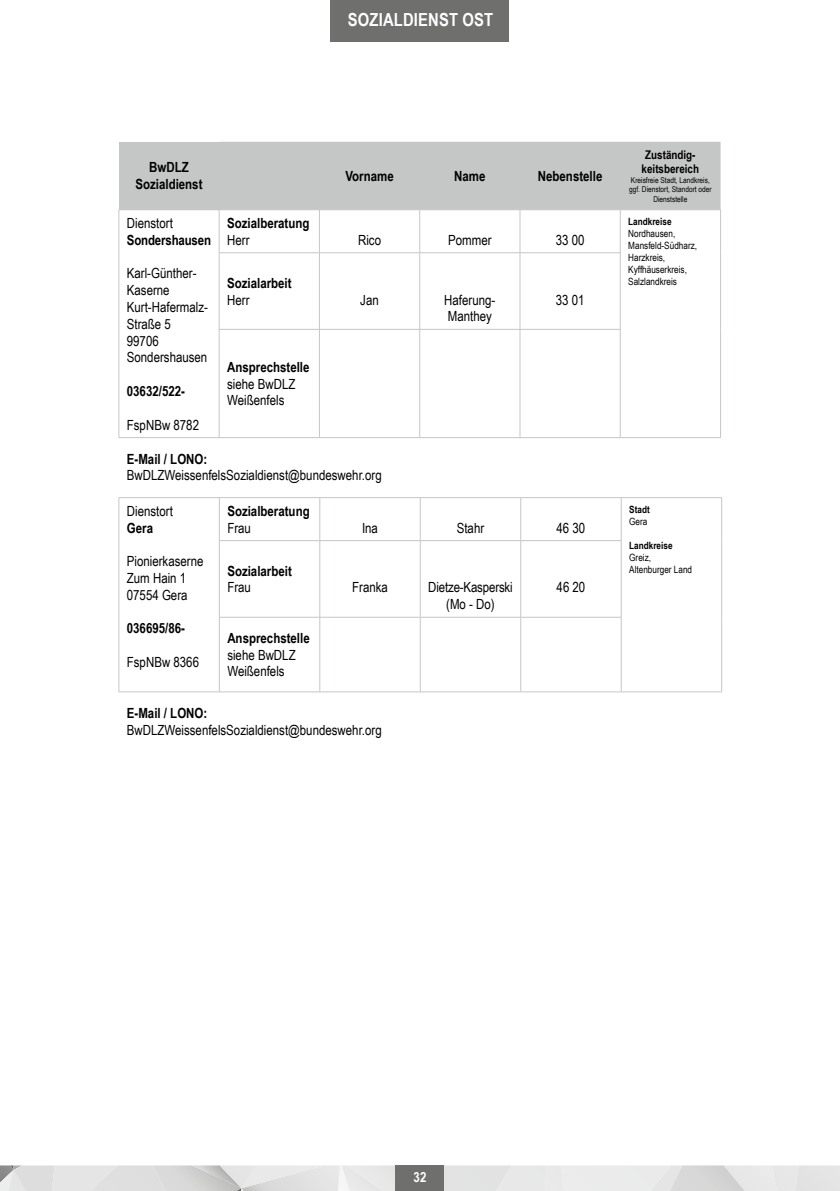
<style>
.page{position:relative;width:840px;height:1191px;background:#fff}
.page>*{position:absolute;margin:0;border:0;box-sizing:border-box;transform-origin:0 0}
.t1{font:700 18px "Arial Narrow";letter-spacing:.01em;color:#fff}
.t2{font:14px/16.8px "Arial Narrow";color:#000}
.t3{font:700 14px/16.8px "Arial Narrow";color:#000;text-align:center}
.t4{font:700 14px "Arial Narrow";color:#fff}
.t5{font:700 12px/14.4px "Arial Narrow";color:#000}
.t6{font:10px/12px "Arial Narrow";color:#000}
.t7{font:700 10px "Arial Narrow";color:#000}
.t8{font:8px/9.6px "Arial Narrow";color:#000;text-align:center}
</style>
<div class="page">
<svg style="left:0;top:1165px;width:839px;height:26px;fill:#e5e5e5"></svg>
<div style="left:395px;top:1165px;width:49px;height:26px;background:#6f6f6e"></div>
<div style="left:330px;top:0;width:179px;height:41px;background:#6f6f6e"></div>
<div style="left:119px;top:142px;width:100px;height:68px;background:#c5c6c6"></div>
<div style="left:219px;top:142px;width:501px;height:67px;background:#c5c6c6"></div>
<hr style="left:118px;top:210px;width:1px;height:43px;background:#c5c6c6">
<hr style="left:118px;top:253px;width:1px;height:76px;background:#c5c6c6">
<hr style="left:118px;top:329px;width:1px;height:108px;background:#c5c6c6">
<hr style="left:118px;top:209px;width:101px;height:1px;background:#c5c6c6">
<hr style="left:219px;top:210px;width:1px;height:42px;background:#c5c6c6">
<hr style="left:219px;top:209px;width:100px;height:1px;background:#c5c6c6">
<hr style="left:319px;top:210px;width:1px;height:42px;background:#c5c6c6">
<hr style="left:319px;top:209px;width:100px;height:1px;background:#c5c6c6">
<hr style="left:419px;top:209px;width:100px;height:1px;background:#c5c6c6">
<hr style="left:519px;top:209px;width:101px;height:1px;background:#c5c6c6">
<hr style="left:419px;top:210px;width:1px;height:42px;background:#c5c6c6">
<hr style="left:519px;top:210px;width:1px;height:42px;background:#c5c6c6">
<hr style="left:619px;top:210px;width:1px;height:42px;background:#c5c6c6">
<hr style="left:620px;top:209px;width:100px;height:1px;background:#c5c6c6">
<hr style="left:719px;top:210px;width:1px;height:43px;background:#c5c6c6">
<hr style="left:719px;top:253px;width:1px;height:76px;background:#c5c6c6">
<hr style="left:719px;top:329px;width:1px;height:108px;background:#c5c6c6">
<hr style="left:219px;top:253px;width:1px;height:76px;background:#c5c6c6">
<hr style="left:219px;top:252px;width:100px;height:1px;background:#c5c6c6">
<hr style="left:319px;top:252px;width:100px;height:1px;background:#c5c6c6">
<hr style="left:419px;top:252px;width:100px;height:1px;background:#c5c6c6">
<hr style="left:519px;top:252px;width:101px;height:1px;background:#c5c6c6">
<hr style="left:319px;top:253px;width:1px;height:76px;background:#c5c6c6">
<hr style="left:419px;top:253px;width:1px;height:76px;background:#c5c6c6">
<hr style="left:519px;top:253px;width:1px;height:76px;background:#c5c6c6">
<hr style="left:619px;top:253px;width:1px;height:76px;background:#c5c6c6">
<hr style="left:219px;top:330px;width:1px;height:107px;background:#c5c6c6">
<hr style="left:219px;top:329px;width:100px;height:1px;background:#c5c6c6">
<hr style="left:319px;top:329px;width:100px;height:1px;background:#c5c6c6">
<hr style="left:419px;top:329px;width:100px;height:1px;background:#c5c6c6">
<hr style="left:519px;top:329px;width:101px;height:1px;background:#c5c6c6">
<hr style="left:319px;top:330px;width:1px;height:107px;background:#c5c6c6">
<hr style="left:419px;top:330px;width:1px;height:107px;background:#c5c6c6">
<hr style="left:519px;top:330px;width:1px;height:107px;background:#c5c6c6">
<hr style="left:619px;top:330px;width:1px;height:107px;background:#c5c6c6">
<hr style="left:118px;top:437px;width:101px;height:1px;background:#c5c6c6">
<hr style="left:219px;top:437px;width:100px;height:1px;background:#c5c6c6">
<hr style="left:319px;top:437px;width:100px;height:1px;background:#c5c6c6">
<hr style="left:419px;top:437px;width:100px;height:1px;background:#c5c6c6">
<hr style="left:519px;top:437px;width:101px;height:1px;background:#c5c6c6">
<hr style="left:620px;top:437px;width:100px;height:1px;background:#c5c6c6">
<hr style="left:118px;top:498px;width:1px;height:42px;background:#c5c6c6">
<hr style="left:118px;top:540px;width:1px;height:77px;background:#c5c6c6">
<hr style="left:118px;top:617px;width:1px;height:74px;background:#c5c6c6">
<hr style="left:118px;top:497px;width:101px;height:1px;background:#c5c6c6">
<hr style="left:219px;top:498px;width:1px;height:42px;background:#c5c6c6">
<hr style="left:219px;top:497px;width:100px;height:1px;background:#c5c6c6">
<hr style="left:319px;top:498px;width:1px;height:42px;background:#c5c6c6">
<hr style="left:319px;top:497px;width:101px;height:1px;background:#c5c6c6">
<hr style="left:420px;top:497px;width:100px;height:1px;background:#c5c6c6">
<hr style="left:520px;top:497px;width:101px;height:1px;background:#c5c6c6">
<hr style="left:419px;top:498px;width:1px;height:42px;background:#c5c6c6">
<hr style="left:520px;top:498px;width:1px;height:42px;background:#c5c6c6">
<hr style="left:620px;top:498px;width:1px;height:42px;background:#c5c6c6">
<hr style="left:621px;top:497px;width:100px;height:1px;background:#c5c6c6">
<hr style="left:721px;top:498px;width:1px;height:42px;background:#c5c6c6">
<hr style="left:721px;top:540px;width:1px;height:77px;background:#c5c6c6">
<hr style="left:721px;top:617px;width:1px;height:74px;background:#c5c6c6">
<hr style="left:219px;top:541px;width:1px;height:76px;background:#c5c6c6">
<hr style="left:219px;top:540px;width:100px;height:1px;background:#c5c6c6">
<hr style="left:319px;top:540px;width:101px;height:1px;background:#c5c6c6">
<hr style="left:420px;top:540px;width:100px;height:1px;background:#c5c6c6">
<hr style="left:520px;top:540px;width:101px;height:1px;background:#c5c6c6">
<hr style="left:319px;top:541px;width:1px;height:76px;background:#c5c6c6">
<hr style="left:419px;top:541px;width:1px;height:76px;background:#c5c6c6">
<hr style="left:520px;top:541px;width:1px;height:76px;background:#c5c6c6">
<hr style="left:620px;top:541px;width:1px;height:76px;background:#c5c6c6">
<hr style="left:219px;top:617px;width:1px;height:74px;background:#c5c6c6">
<hr style="left:219px;top:617px;width:100px;height:1px;background:#c5c6c6">
<hr style="left:319px;top:617px;width:101px;height:1px;background:#c5c6c6">
<hr style="left:420px;top:617px;width:100px;height:1px;background:#c5c6c6">
<hr style="left:520px;top:617px;width:101px;height:1px;background:#c5c6c6">
<hr style="left:319px;top:617px;width:1px;height:74px;background:#c5c6c6">
<hr style="left:419px;top:617px;width:1px;height:74px;background:#c5c6c6">
<hr style="left:520px;top:617px;width:1px;height:74px;background:#c5c6c6">
<hr style="left:620px;top:617px;width:1px;height:74px;background:#c5c6c6">
<hr style="left:118px;top:691px;width:101px;height:1px;background:#c5c6c6">
<hr style="left:219px;top:691px;width:100px;height:1px;background:#c5c6c6">
<hr style="left:319px;top:691px;width:101px;height:1px;background:#c5c6c6">
<hr style="left:420px;top:691px;width:100px;height:1px;background:#c5c6c6">
<hr style="left:520px;top:691px;width:101px;height:1px;background:#c5c6c6">
<hr style="left:621px;top:691px;width:100px;height:1px;background:#c5c6c6">
<p class="t1" style="left:347px;top:6px;width:147px">SOZIALDIENST OST</p>
<p class="t3" style="left:135px;top:158px;width:68px">BwDLZ<br>Sozialdienst</p>
<p class="t3" style="left:345px;top:167px;width:50px">Vorname</p>
<p class="t3" style="left:454px;top:167px;width:33px">Name</p>
<p class="t3" style="left:537px;top:167px;width:66px">Nebenstelle</p>
<p class="t5" style="left:641px;top:146px;width:59px">Zuständig&shy;keitsbereich</p>
<p class="t8" style="left:628px;top:175px;width:84px">Kreisfreie Stadt, Landkreis, ggf. Dienstort, Standort oder<br>Dienststelle</p>
<p class="t2" style="left:127px;top:214px;width:47px">Dienstort</p>
<p class="t3" style="left:127px;top:231px;width:86px">Sondershausen</p>
<p class="t2" style="left:127px;top:264px;width:83px">Karl-Günther-<br>Kaserne<br>Kurt-Hafermalz-<br>Straße 5<br>99706<br>Sondershausen</p>
<p class="t3" style="left:127px;top:382px;width:60px">03632/522-</p>
<p class="t2" style="left:127px;top:416px;width:74px">FspNBw 8782</p>
<p class="t3" style="left:227px;top:214px;width:84px">Sozialberatung</p>
<p class="t2" style="left:227px;top:231px;width:24px">Herr</p>
<p class="t2" style="left:358px;top:231px;width:24px">Rico</p>
<p class="t2" style="left:448px;top:231px;width:45px">Pommer</p>
<p class="t2" style="left:555px;top:231px;width:30px">33 00</p>
<p class="t7" style="left:628px;top:214px;width:45px">Landkreise</p>
<p class="t6" style="left:628px;top:227px;width:70px">Nordhausen,<br>Mansfeld-Südharz,<br>Harzkreis,<br>Kyffhäuserkreis,</p>
<p class="t3" style="left:227px;top:274px;width:66px">Sozialarbeit</p>
<p class="t6" style="left:628px;top:275px;width:50px">Salzlandkreis</p>
<p class="t2" style="left:227px;top:291px;width:24px">Herr</p>
<p class="t2" style="left:360px;top:291px;width:20px">Jan</p>
<p class="t2" style="left:444px;top:291px;width:53px">Haferung-<br>Manthey</p>
<p class="t2" style="left:555px;top:291px;width:30px">33 01</p>
<p class="t3" style="left:227px;top:358px;width:84px">Ansprechstelle</p>
<p class="t2" style="left:227px;top:375px;width:70px">siehe BwDLZ<br>Weißenfels</p>
<p class="t3" style="left:127px;top:449px;width:82px">E-Mail / LONO:</p>
<p class="t2" style="left:127px;top:466px;width:256px">BwDLZWeissenfelsSozialdienst@bundeswehr.org</p>
<p class="t2" style="left:127px;top:502px;width:47px">Dienstort</p>
<p class="t3" style="left:127px;top:518px;width:28px">Gera</p>
<p class="t2" style="left:127px;top:552px;width:78px">Pionierkaserne<br>Zum Hain 1<br>07554 Gera</p>
<p class="t3" style="left:127px;top:619px;width:60px">036695/86-</p>
<p class="t2" style="left:127px;top:653px;width:74px">FspNBw 8366</p>
<p class="t3" style="left:227px;top:502px;width:84px">Sozialberatung</p>
<p class="t2" style="left:227px;top:519px;width:25px">Frau</p>
<p class="t2" style="left:362px;top:519px;width:17px">Ina</p>
<p class="t2" style="left:456px;top:519px;width:29px">Stahr</p>
<p class="t2" style="left:556px;top:519px;width:30px">46 30</p>
<p class="t7" style="left:629px;top:502px;width:22px">Stadt</p>
<p class="t6" style="left:629px;top:515px;width:20px">Gera</p>
<p class="t7" style="left:629px;top:538px;width:45px">Landkreise</p>
<p class="t6" style="left:629px;top:551px;width:23px">Greiz,</p>
<p class="t3" style="left:227px;top:561px;width:66px">Sozialarbeit</p>
<p class="t6" style="left:629px;top:563px;width:64px">Altenburger Land</p>
<p class="t2" style="left:227px;top:578px;width:25px">Frau</p>
<p class="t2" style="left:352px;top:578px;width:37px">Franka</p>
<p class="t2" style="left:428px;top:578px;width:86px;text-align:center">Dietze-Kasperski (Mo - Do)</p>
<p class="t2" style="left:556px;top:578px;width:30px">46 20</p>
<p class="t3" style="left:227px;top:629px;width:84px">Ansprechstelle</p>
<p class="t2" style="left:227px;top:646px;width:70px">siehe BwDLZ<br>Weißenfels</p>
<p class="t3" style="left:127px;top:704px;width:82px">E-Mail / LONO:</p>
<p class="t2" style="left:127px;top:720px;width:256px">BwDLZWeissenfelsSozialdienst@bundeswehr.org</p>
<p class="t4" style="left:413px;top:1166px;width:14px">32</p>
</div>
